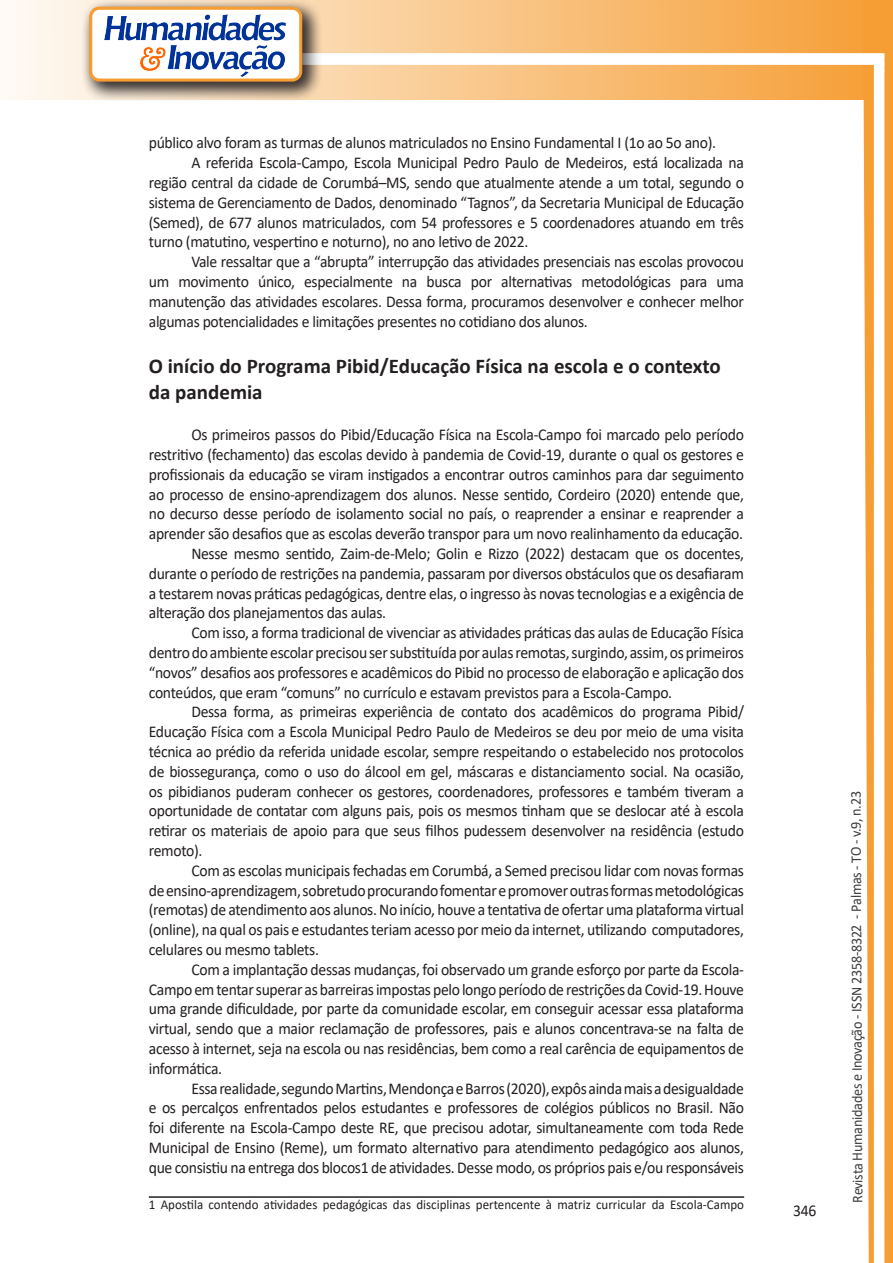
<style>
.page{position:relative;width:893px;height:1263px;background:#fff}
.page>*{position:absolute;margin:0;border:0;box-sizing:border-box;transform-origin:0 0}
.Titulo_2{font:700 21px/25.2px "Calibri";color:#231f20}
.texto{font:16.5px/19.8px "Calibri";letter-spacing:-.02em;color:#231f20;text-align:justify;scale:.95 1}
.t1{font:15px "Calibri";letter-spacing:-.025em;color:#3e3e3f;scale:.95 1}
.Rodapé{font:13.5px "Calibri";color:#231f20;scale:.96 1}
</style>
<div class="page">
<svg style="left:5px;top:0;width:858px;height:100px;background:#f9c484"></svg>
<div style="left:302px;top:53px;width:582px;height:12px;background:#fff;border:2px solid #fff"></div>
<svg style="left:863px;top:0;width:30px;height:1263px"></svg>
<div style="left:81px;top:0;width:241px;height:102px;background:#231f20;opacity:.75"></div>
<div style="left:91px;top:8px;width:210px;height:72px;background:#fff;border-radius:9px"></div>
<img style="left:104px;top:14px;width:181px;height:62px">
<div style="left:89px;top:7px;width:213px;height:75px;border:3px solid #f69e34;border-radius:9px"></div>
<hr style="left:149px;top:1196px;width:595px;height:2px;background:#231f20">
<p class="texto" style="left:149px;top:133px;width:599px">público alvo foram as turmas de alunos matriculados no Ensino Fundamental I (1o ao 5o ano).</p>
<p class="texto" style="left:149px;top:152px;width:628px;text-indent:43px">A referida Escola-Campo, Escola Municipal Pedro Paulo de Medeiros, está localizada na região central da cidade de Corumbá–MS, sendo que atualmente atende a um total, segundo o sistema de Gerenciamento de Dados, denominado “Tagnos”, da Secretaria Municipal de Educação (Semed), de 677 alunos matriculados, com 54 professores e 5 coordenadores atuando em três turno (matutino, vespertino e noturno), no ano letivo de 2022.</p>
<p class="texto" style="left:149px;top:251px;width:628px;text-indent:43px">Vale ressaltar que a “abrupta” interrupção das atividades presenciais nas escolas provocou um movimento único, especialmente na busca por alternativas metodológicas para uma manutenção das atividades escolares. Dessa forma, procuramos desenvolver e conhecer melhor algumas potencialidades e limitações presentes no cotidiano dos alunos.</p>
<p class="Titulo_2" style="left:149px;top:354px;width:574px">O início do Programa Pibid/Educação Física na escola e o contexto da pandemia</p>
<p class="texto" style="left:149px;top:424px;width:628px;text-indent:43px">Os primeiros passos do Pibid/Educação Física na Escola-Campo foi marcado pelo período restritivo (fechamento) das escolas devido à pandemia de Covid-19, durante o qual os gestores e profissionais da educação se viram instigados a encontrar outros caminhos para dar seguimento ao processo de ensino-aprendizagem dos alunos. Nesse sentido, Cordeiro (2020) entende que, no decurso desse período de isolamento social no país, o reaprender a ensinar e reaprender a aprender são desafios que as escolas deverão transpor para um novo realinhamento da educação.</p>
<p class="texto" style="left:149px;top:543px;width:628px;text-indent:43px">Nesse mesmo sentido, Zaim-de-Melo; Golin e Rizzo (2022) destacam que os docentes, durante o período de restrições na pandemia, passaram por diversos obstáculos que os desafiaram a testarem novas práticas pedagógicas, dentre elas, o ingresso às novas tecnologias e a exigência de alteração dos planejamentos das aulas.</p>
<p class="texto" style="left:149px;top:622px;width:628px;text-indent:43px">Com isso, a forma tradicional de vivenciar as atividades práticas das aulas de Educação Física dentro do ambiente escolar precisou ser substituída por aulas remotas, surgindo, assim, os primeiros “novos” desafios aos professores e acadêmicos do Pibid no processo de elaboração e aplicação dos conteúdos, que eram “comuns” no currículo e estavam previstos para a Escola-Campo.</p>
<p class="texto" style="left:149px;top:701px;width:628px;text-indent:43px">Dessa forma, as primeiras experiência de contato dos acadêmicos do programa Pibid/ Educação Física com a Escola Municipal Pedro Paulo de Medeiros se deu por meio de uma visita técnica ao prédio da referida unidade escolar, sempre respeitando o estabelecido nos protocolos de biossegurança, como o uso do álcool em gel, máscaras e distanciamento social. Na ocasião, os pibidianos puderam conhecer os gestores, coordenadores, professores e também tiveram a oportunidade de contatar com alguns pais, pois os mesmos tinham que se deslocar até à escola retirar os materiais de apoio para que seus filhos pudessem desenvolver na residência (estudo remoto).</p>
<p class="texto" style="left:149px;top:860px;width:628px;text-indent:43px">Com as escolas municipais fechadas em Corumbá, a Semed precisou lidar com novas formas de ensino-aprendizagem, sobretudo procurando fomentar e promover outras formas metodológicas (remotas) de atendimento aos alunos. No início, houve a tentativa de ofertar uma plataforma virtual (online), na qual os pais e estudantes teriam acesso por meio da internet, utilizando computadores, celulares ou mesmo tablets.</p>
<p class="texto" style="left:149px;top:959px;width:628px;text-indent:43px">Com a implantação dessas mudanças, foi observado um grande esforço por parte da Escola-Campo em tentar superar as barreiras impostas pelo longo período de restrições da Covid-19. Houve uma grande dificuldade, por parte da comunidade escolar, em conseguir acessar essa plataforma virtual, sendo que a maior reclamação de professores, pais e alunos concentrava-se na falta de acesso à internet, seja na escola ou nas residências, bem como a real carência de equipamentos de informática.</p>
<p class="texto" style="left:149px;top:1078px;width:628px;text-indent:43px">Essa realidade, segundo Martins, Mendonça e Barros (2020), expôs ainda mais a desigualdade e os percalços enfrentados pelos estudantes e professores de colégios públicos no Brasil. Não foi diferente na Escola-Campo deste RE, que precisou adotar, simultaneamente com toda Rede Municipal de Ensino (Reme), um formato alternativo para atendimento pedagógico aos alunos, que consistiu na entrega dos blocos1 de atividades. Desse modo, os próprios pais e/ou responsáveis</p>
<p class="Rodapé" style="left:149px;top:1195px;width:621px">1 Apostila contendo atividades pedagógicas das disciplinas pertencente à matriz curricular da Escola-Campo</p>
<p class="texto" style="left:793px;top:1200px;width:26px">346</p>
<p class="t1" style="left:846px;top:1203px;width:435px;rotate:-90deg">Revista Humanidades e Inovação - ISSN 2358-8322 - Palmas - TO - v.9, n.23</p>
</div>
